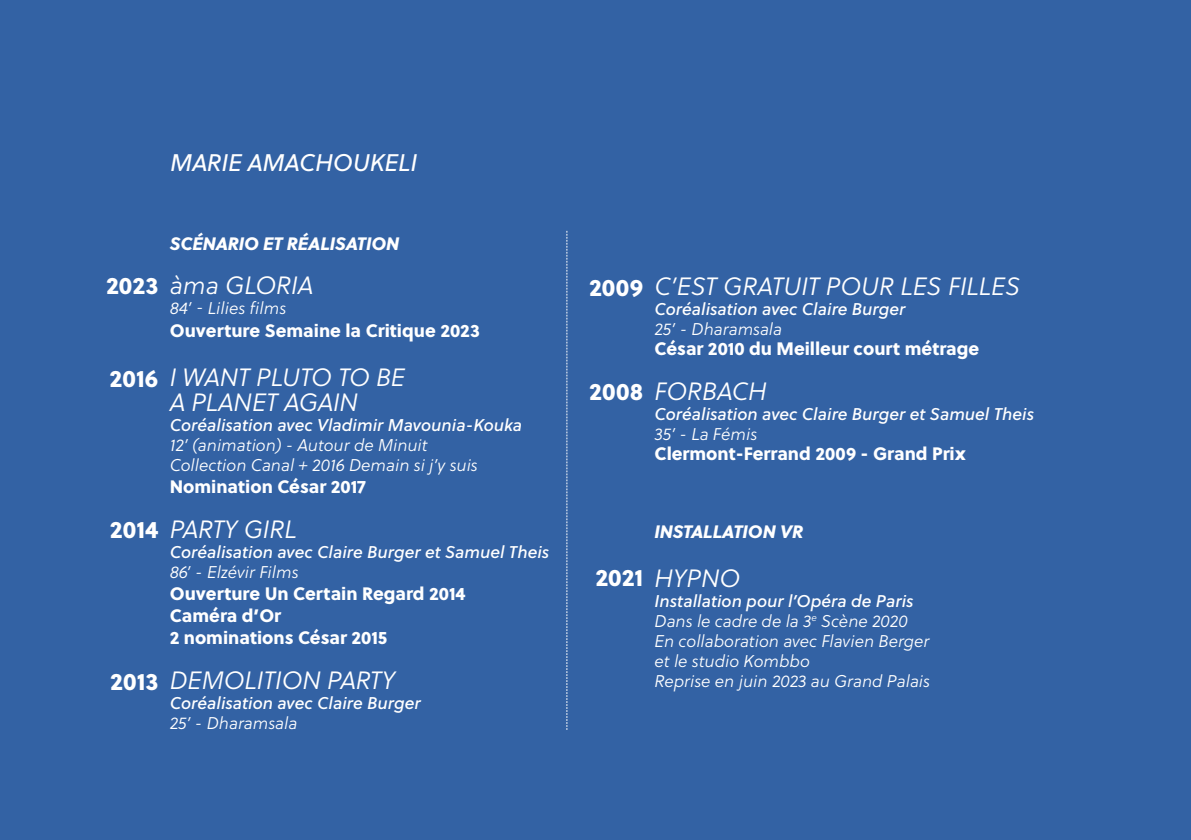
<style>
.page{position:relative;width:1191px;height:840px;background:#fff}
.page>*{position:absolute;margin:0;border:0;box-sizing:border-box;transform-origin:0 0}
.t1{font:italic 25px/24.8px "Soleil Lt";color:#fff}
.t2{font:italic 24px "Soleil";letter-spacing:-.01em;color:#fff}
.t3{font:23.8px "Soleil Xb";letter-spacing:.01em;color:#fff}
.t4{font:18px/22px "Soleil Xb";color:#fff}
.t5{font:italic 18px "Soleil Xb";letter-spacing:-.01em;color:#fff}
.t6{font:italic 17px/20px "Soleil Lt";color:#fff}
.t7{font:italic 17px "Soleil Bk";color:#fff}
</style>
<div class="page">
<div style="left:0;top:0;width:1191px;height:839px;background:#3362a4"></div>
<svg style="left:566px;top:231px;width:1px;height:498px"></svg>
<h2 class="t2" style="left:170px;top:145px;width:249px">MARIE AMACHOUKELI</h2>
<h3 class="t3" style="left:106px;top:267px;width:54px">2023</h3>
<h3 class="t3" style="left:110px;top:359px;width:50px">2016</h3>
<h3 class="t3" style="left:110px;top:510px;width:50px">2014</h3>
<h3 class="t3" style="left:110px;top:662px;width:50px">2013</h3>
<p class="t5" style="left:170px;top:229px;width:231px">SCÉNARIO ET RÉALISATION</p>
<h1 class="t1" style="left:170px;top:273px;width:145px">àma GLORIA</h1>
<p class="t6" style="left:170px;top:298px;width:118px">84’ - Lilies films</p>
<p class="t4" style="left:170px;top:318px;width:311px">Ouverture Semaine la Critique 2023</p>
<h1 class="t1" style="left:170px;top:364px;width:237px">I WANT PLUTO TO BE<br>A PLANET AGAIN</h1>
<p class="t7" style="left:170px;top:412px;width:354px">Coréalisation avec Vladimir Mavounia-Kouka</p>
<p class="t6" style="left:170px;top:434px;width:310px">12’ (animation) - Autour de Minuit<br>Collection Canal + 2016 Demain si j’y suis</p>
<p class="t4" style="left:170px;top:474px;width:198px">Nomination César 2017</p>
<h1 class="t1" style="left:170px;top:516px;width:129px">PARTY GIRL</h1>
<p class="t7" style="left:170px;top:539px;width:381px">Coréalisation avec Claire Burger et Samuel Theis</p>
<p class="t6" style="left:170px;top:561px;width:130px">86’ - Elzévir Films</p>
<p class="t4" style="left:170px;top:581px;width:297px">Ouverture Un Certain Regard 2014<br>Caméra d’Or<br>2 nominations César 2015</p>
<h1 class="t1" style="left:170px;top:667px;width:227px">DEMOLITION PARTY</h1>
<p class="t7" style="left:170px;top:690px;width:253px">Coréalisation avec Claire Burger</p>
<p class="t6" style="left:170px;top:712px;width:129px">25’ - Dharamsala</p>
<h3 class="t3" style="left:589px;top:268px;width:56px">2009</h3>
<h3 class="t3" style="left:589px;top:372px;width:55px">2008</h3>
<h1 class="t1" style="left:654px;top:273px;width:367px">C’EST GRATUIT POUR LES FILLES</h1>
<p class="t7" style="left:654px;top:296px;width:253px">Coréalisation avec Claire Burger</p>
<p class="t6" style="left:654px;top:318px;width:129px">25’ - Dharamsala</p>
<p class="t4" style="left:654px;top:336px;width:326px">César 2010 du Meilleur court métrage</p>
<h1 class="t1" style="left:654px;top:378px;width:114px">FORBACH</h1>
<p class="t7" style="left:654px;top:401px;width:381px">Coréalisation avec Claire Burger et Samuel Theis</p>
<p class="t6" style="left:654px;top:423px;width:104px">35’ - La Fémis</p>
<p class="t4" style="left:654px;top:441px;width:313px">Clermont-Ferrand 2009 - Grand Prix</p>
<h3 class="t3" style="left:595px;top:558px;width:49px">2021</h3>
<p class="t5" style="left:654px;top:517px;width:150px">INSTALLATION VR</p>
<h1 class="t1" style="left:654px;top:565px;width:87px">HYPNO</h1>
<p class="t7" style="left:654px;top:587px;width:261px">Installation pour l’Opéra de Paris</p>
<p class="t6" style="left:654px;top:610px;width:277px">Dans le cadre de la 3<sup>e</sup> Scène 2020<br>En collaboration avec Flavien Berger et le studio Kombbo<br>Reprise en juin 2023 au Grand Palais</p>
</div>
